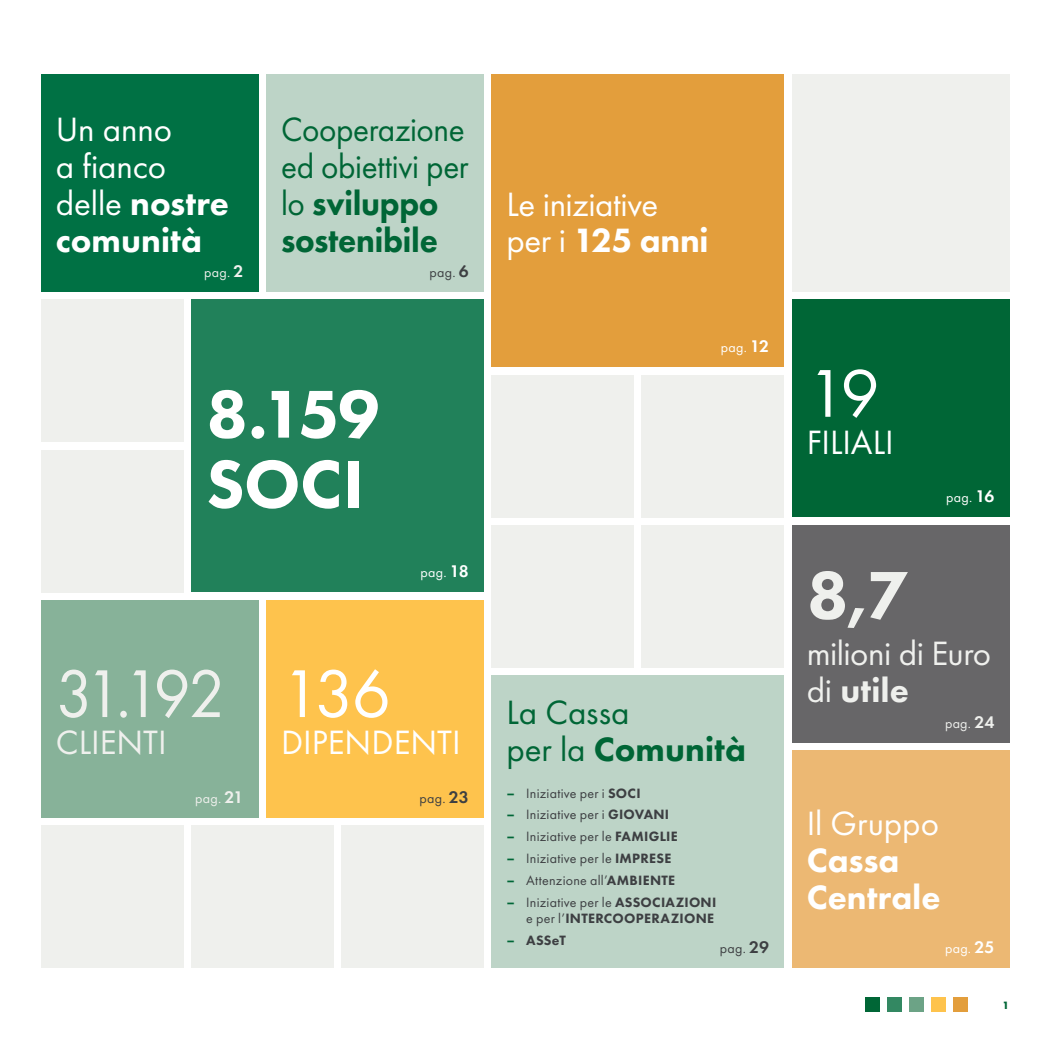
<style>
.page{position:relative;width:1042px;height:1042px;background:#fff}
.page>*{position:absolute;margin:0;border:0;box-sizing:border-box;transform-origin:0 0}
.Titolo_capitolo{font:800 70px/70px "Futura PT";letter-spacing:-.01em;color:#fff}
.Titolo_capitolo-2{font:70px "Futura PT";color:#eff0ed;scale:.94 1}
.Titolo_capitolo-3{font:70px "Futura PT";color:#fff}
.Titolo_capitolo-4{font:800 70px "Futura PT";color:#eff0ed}
.Titolo_capitolo-5{font:35px/36.8px "Futura PT";letter-spacing:-.005em;color:#fff}
.Titolo_capitolo-6{font:35px/36.8px "Futura PT";letter-spacing:-.01em;color:#006636;scale:.95 1}
.Titolo_capitolo-7{font:35px/36.8px "Futura PT";letter-spacing:-.015em;color:#eff0ed}
.Titolo_capitolo-8{font:800 35px/36.8px "Futura PT";color:#fff}
.Titolo_capitolo-9{font:35px/36.8px "Futura PT";letter-spacing:-.01em;color:#006636}
.Titolo_capitolo-10{font:14px "Futura PT";letter-spacing:.02em;color:#3d3f42}
.Titolo_capitolo-11{font:800 14px/16.8px "Futura PT";letter-spacing:.02em;color:#3d3f42;text-align:right}
.TESTO{font:14px "Futura PT";letter-spacing:.02em;color:#fff}
.TESTO-2{font:14px "Futura PT";letter-spacing:.02em;color:#eff0ed}
.TESTO-3{font:14px "Futura PT";letter-spacing:.02em;color:#3d3f42}
.t1{font:700 11.03px "Futura PT";color:#006636}
.s1{font-weight:800}
.s2{font-weight:600;font-size:17.5px}
.s3{font-weight:800;color:#006636}
.s4{color:#006636}
.s5{font-weight:400}
</style>
<div class="page">
<div style="left:931px;top:997px;width:14px;height:15px;background:#fec34d"></div>
<div style="left:909px;top:997px;width:15px;height:15px;background:#6ca386"></div>
<div style="left:887px;top:997px;width:15px;height:15px;background:#338862"></div>
<div style="left:865px;top:997px;width:15px;height:15px;background:#006636"></div>
<div style="left:953px;top:997px;width:14px;height:15px;background:#e39e3c"></div>
<div style="left:266px;top:74px;width:218px;height:218px;background:#bdd4c7"></div>
<div style="left:642px;top:375px;width:142px;height:142px;background:#eff0ed"></div>
<div style="left:491px;top:375px;width:143px;height:142px;background:#eff0ed"></div>
<div style="left:491px;top:525px;width:143px;height:142px;background:#eff0ed"></div>
<div style="left:642px;top:525px;width:142px;height:142px;background:#eff0ed"></div>
<div style="left:341px;top:825px;width:143px;height:142px;background:#eff0ed"></div>
<div style="left:191px;top:825px;width:142px;height:142px;background:#eff0ed"></div>
<div style="left:41px;top:450px;width:142px;height:142px;background:#eff0ed"></div>
<div style="left:41px;top:300px;width:142px;height:142px;background:#eff0ed"></div>
<div style="left:792px;top:525px;width:217px;height:217px;background:#676668"></div>
<div style="left:792px;top:74px;width:217px;height:218px;background:#eff0ed"></div>
<div style="left:792px;top:750px;width:217px;height:217px;background:#ecb873"></div>
<div style="left:266px;top:600px;width:218px;height:217px;background:#fec34d"></div>
<div style="left:41px;top:74px;width:217px;height:218px;background:#007144"></div>
<div style="left:491px;top:74px;width:293px;height:293px;background:#e39e3c"></div>
<div style="left:792px;top:300px;width:217px;height:217px;background:#006636"></div>
<div style="left:491px;top:675px;width:293px;height:292px;background:#bdd4c7"></div>
<div style="left:41px;top:600px;width:217px;height:217px;background:#87b299"></div>
<div style="left:191px;top:300px;width:293px;height:292px;background:#21815a"></div>
<div style="left:41px;top:825px;width:142px;height:142px;background:#eff0ed"></div>
<p class="Titolo_capitolo-5" style="left:56px;top:111px;width:175px">Un anno<br>a fianco delle <span class="s1">nostre comunità</span></p>
<p class="Titolo_capitolo-6" style="left:281px;top:111px;width:199px">Cooperazione ed obiettivi per lo <span class="s1">sviluppo sostenibile</span></p>
<p class="TESTO-2" style="left:204px;top:264px;width:41px">pag. <span class="s2">2</span></p>
<p class="TESTO-3" style="left:429px;top:264px;width:41px">pag. <span class="s2">6</span></p>
<p class="Titolo_capitolo" style="left:206px;top:378px;width:175px">8.159<br>SOCI</p>
<p class="TESTO" style="left:420px;top:564px;width:50px">pag. <span class="s2">18</span></p>
<p class="Titolo_capitolo-2" style="left:56px;top:652px;width:182px">31.192</p>
<p class="Titolo_capitolo-7" style="left:56px;top:723px;width:112px">CLIENTI</p>
<p class="TESTO-2" style="left:195px;top:789px;width:50px">pag. <span class="s2">21</span></p>
<p class="Titolo_capitolo-3" style="left:281px;top:652px;width:112px">136</p>
<p class="Titolo_capitolo-5" style="left:281px;top:723px;width:181px">DIPENDENTI</p>
<p class="TESTO-3" style="left:420px;top:789px;width:51px">pag. <span class="s2">23</span></p>
<p class="Titolo_capitolo-5" style="left:506px;top:185px;width:204px">Le iniziative per i <span class="s1">125 anni</span></p>
<p class="TESTO" style="left:721px;top:339px;width:50px">pag. <span class="s2">12</span></p>
<p class="Titolo_capitolo-3" style="left:806px;top:352px;width:75px">19</p>
<p class="Titolo_capitolo-5" style="left:806px;top:423px;width:89px">FILIALI</p>
<p class="TESTO" style="left:946px;top:489px;width:50px">pag. <span class="s2">16</span></p>
<p class="Titolo_capitolo-4" style="left:806px;top:551px;width:104px">8,7</p>
<p class="Titolo_capitolo-7" style="left:806px;top:635px;width:186px">milioni di Euro di <span class="s1">utile</span></p>
<p class="Titolo_capitolo-9" style="left:506px;top:694px;width:241px">La Cassa<br>per la <span class="s1">Comunità</span></p>
<p class="Titolo_capitolo-10" style="left:506px;top:785px;width:136px"><span class="s3">–</span> Iniziative per i <span class="s1">SOCI</span></p>
<p class="Titolo_capitolo-10" style="left:506px;top:806px;width:164px"><span class="s3">–</span> Iniziative per i <span class="s1">GIOVANI</span></p>
<p class="Titolo_capitolo-10" style="left:506px;top:828px;width:173px"><span class="s3">–</span> Iniziative per le <span class="s1">FAMIGLIE</span></p>
<p class="Titolo_capitolo-10" style="left:506px;top:850px;width:167px"><span class="s3">–</span> Iniziative per le <span class="s1">IMPRESE</span></p>
<p class="Titolo_capitolo-10" style="left:506px;top:872px;width:170px"><span class="s3">–</span> Attenzione all’<span class="s1">AMBIENTE</span></p>
<p class="Titolo_capitolo-11" style="left:506px;top:893px;width:211px"><span class="s4">–</span> <span class="s5">Iniziative per le</span> ASSOCIAZIONI <span class="s5">e per l’</span>INTERCOOPERAZIONE</p>
<p class="Titolo_capitolo-11" style="left:506px;top:932px;width:61px"><span class="s4">–</span> ASSeT</p>
<p class="TESTO-2" style="left:945px;top:714px;width:51px">pag. <span class="s2">24</span></p>
<p class="Titolo_capitolo-8" style="left:806px;top:805px;width:135px"><span class="s5">Il Gruppo<br></span>Cassa<br>Centrale</p>
<p class="TESTO-3" style="left:720px;top:939px;width:51px">pag. <span class="s2">29</span></p>
<p class="TESTO" style="left:945px;top:939px;width:51px">pag. <span class="s2">25</span></p>
<p class="t1" style="left:1002px;top:998px;width:8px">1</p>
</div>
